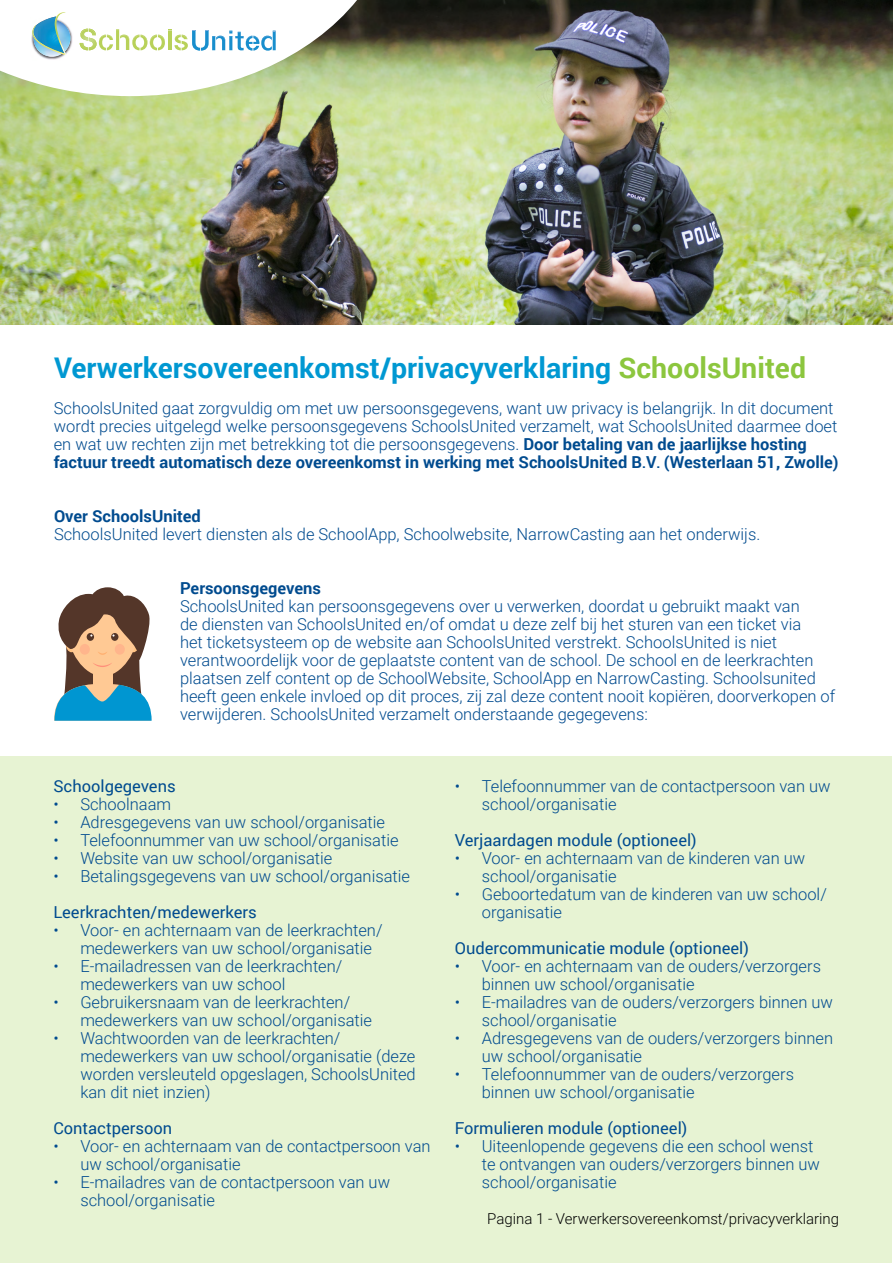
<style>
.page{position:relative;width:893px;height:1263px;background:#fff}
.page>*{position:absolute;margin:0;border:0;box-sizing:border-box;transform-origin:0 0}
.t1{font:700 28.5px "Roboto";color:#0098d2}
.t2{font:300 16.5px/18px "Roboto";color:#004b8f}
.t3{font:16.5px "Roboto";color:#004b8f}
.t4{font:700 16.5px "Roboto";color:#004b8f}
.t5{font:300 15px "Roboto";color:#000}
.s1{color:#8cc63e}
.s2{font-weight:700}
.s3{font-weight:700;font-size:13.5px}
</style>
<div class="page">
<img style="left:0;top:0;width:893px;height:324px">
<div style="left:0;top:756px;width:891px;height:507px;background:#e7f3d3"></div>
<svg style="left:0;top:0;width:357px;height:96px"></svg>
<svg style="left:54px;top:587px;width:98px;height:134px"></svg>
<div style="left:115px;top:644px;width:10px;height:11px;background:#ffb58c;border-radius:50%"></div>
<div style="left:80px;top:644px;width:10px;height:11px;background:#ffb58c;border-radius:50%"></div>
<h1 class="t1" style="left:54px;top:348px;width:754px">Verwerkersovereenkomst/privacyverklaring <span class="s1">SchoolsUnited</span></h1>
<p class="t2" style="left:54px;top:399px;width:786px">SchoolsUnited gaat zorgvuldig om met uw persoonsgegevens, want uw privacy is belangrijk. In dit document wordt precies uitgelegd welke persoonsgegevens SchoolsUnited verzamelt, wat SchoolsUnited daarmee doet en wat uw rechten zijn met betrekking tot die persoonsgegevens. <span class="s2">Door betaling van de jaarlijkse hosting factuur treedt automatisch deze overeenkomst in werking met SchoolsUnited B</span><span class="s3">.</span><span class="s2">V</span><span class="s3">.</span> <span class="s2">(Westerlaan 51, Zwolle)</span></p>
<p class="t4" style="left:54px;top:504px;width:148px">Over SchoolsUnited</p>
<p class="t2" style="left:54px;top:525px;width:708px">SchoolsUnited levert diensten als de SchoolApp, Schoolwebsite, NarrowCasting aan het onderwijs.</p>
<p class="t4" style="left:180px;top:576px;width:142px">Persoonsgegevens</p>
<p class="t2" style="left:180px;top:597px;width:657px">SchoolsUnited kan persoonsgegevens over u verwerken, doordat u gebruikt maakt van<br>de diensten van SchoolsUnited en/of omdat u deze zelf bij het sturen van een ticket via<br>het ticketsysteem op de website aan SchoolsUnited verstrekt. SchoolsUnited is niet verantwoordelijk voor de geplaatste content van de school. De school en de leerkrachten plaatsen zelf content op de SchoolWebsite, SchoolApp en NarrowCasting. Schoolsunited heeft geen enkele invloed op dit proces, zij zal deze content nooit kopiëren, doorverkopen of verwijderen. SchoolsUnited verzamelt onderstaande gegegevens:</p>
<p class="t3" style="left:53px;top:775px;width:124px">Schoolgegevens</p>
<p class="t2" style="left:53px;top:795px;width:119px">• Schoolnaam</p>
<p class="t2" style="left:53px;top:813px;width:333px">• Adresgegevens van uw school/organisatie</p>
<p class="t2" style="left:53px;top:831px;width:347px">• Telefoonnummer van uw school/organisatie</p>
<p class="t2" style="left:53px;top:849px;width:281px">• Website van uw school/organisatie</p>
<p class="t2" style="left:53px;top:867px;width:358px">• Betalingsgegevens van uw school/organisatie</p>
<p class="t3" style="left:53px;top:901px;width:205px">Leerkrachten/medewerkers</p>
<p class="t2" style="left:80px;top:921px;width:304px;text-indent:-27px">• Voor- en achternaam van de leerkrachten/ medewerkers van uw school/organisatie</p>
<p class="t2" style="left:80px;top:957px;width:264px;text-indent:-27px">• E-mailadressen van de leerkrachten/ medewerkers van uw school</p>
<p class="t2" style="left:80px;top:993px;width:293px;text-indent:-27px">• Gebruikersnaam van de leerkrachten/ medewerkers van uw school/organisatie</p>
<p class="t2" style="left:80px;top:1029px;width:337px;text-indent:-27px">• Wachtwoorden van de leerkrachten/ medewerkers van uw school/organisatie (deze worden versleuteld opgeslagen, SchoolsUnited kan dit niet inzien)</p>
<p class="t3" style="left:53px;top:1117px;width:120px">Contactpersoon</p>
<p class="t2" style="left:80px;top:1137px;width:352px;text-indent:-27px">• Voor- en achternaam van de contactpersoon van uw school/organisatie</p>
<p class="t2" style="left:80px;top:1173px;width:311px;text-indent:-27px">• E-mailadres van de contactpersoon van uw school/organisatie</p>
<p class="t2" style="left:482px;top:777px;width:350px;text-indent:-27px">• Telefoonnummer van de contactpersoon van uw school/organisatie</p>
<p class="t3" style="left:455px;top:829px;width:243px">Verjaardagen module (optioneel)</p>
<p class="t2" style="left:482px;top:849px;width:325px;text-indent:-27px">• Voor- en achternaam van de kinderen van uw school/organisatie</p>
<p class="t2" style="left:482px;top:885px;width:347px;text-indent:-27px">• Geboortedatum van de kinderen van uw school/ organisatie</p>
<p class="t3" style="left:455px;top:937px;width:296px">Oudercommunicatie module (optioneel)</p>
<p class="t2" style="left:482px;top:957px;width:341px;text-indent:-27px">• Voor- en achternaam van de ouders/verzorgers binnen uw school/organisatie</p>
<p class="t2" style="left:482px;top:993px;width:353px;text-indent:-27px">• E-mailadres van de ouders/verzorgers binnen uw school/organisatie</p>
<p class="t2" style="left:482px;top:1029px;width:353px;text-indent:-27px">• Adresgegevens van de ouders/verzorgers binnen uw school/organisatie</p>
<p class="t2" style="left:482px;top:1065px;width:314px;text-indent:-27px">• Telefoonnummer van de ouders/verzorgers binnen uw school/organisatie</p>
<p class="t3" style="left:455px;top:1117px;width:234px">Formulieren module (optioneel)</p>
<p class="t2" style="left:482px;top:1137px;width:340px;text-indent:-27px">• Uiteenlopende gegevens die een school wenst te ontvangen van ouders/verzorgers binnen uw school/organisatie</p>
<p class="t5" style="left:487px;top:1208px;width:353px">Pagina 1 - Verwerkersovereenkomst/privacyverklaring</p>
</div>
